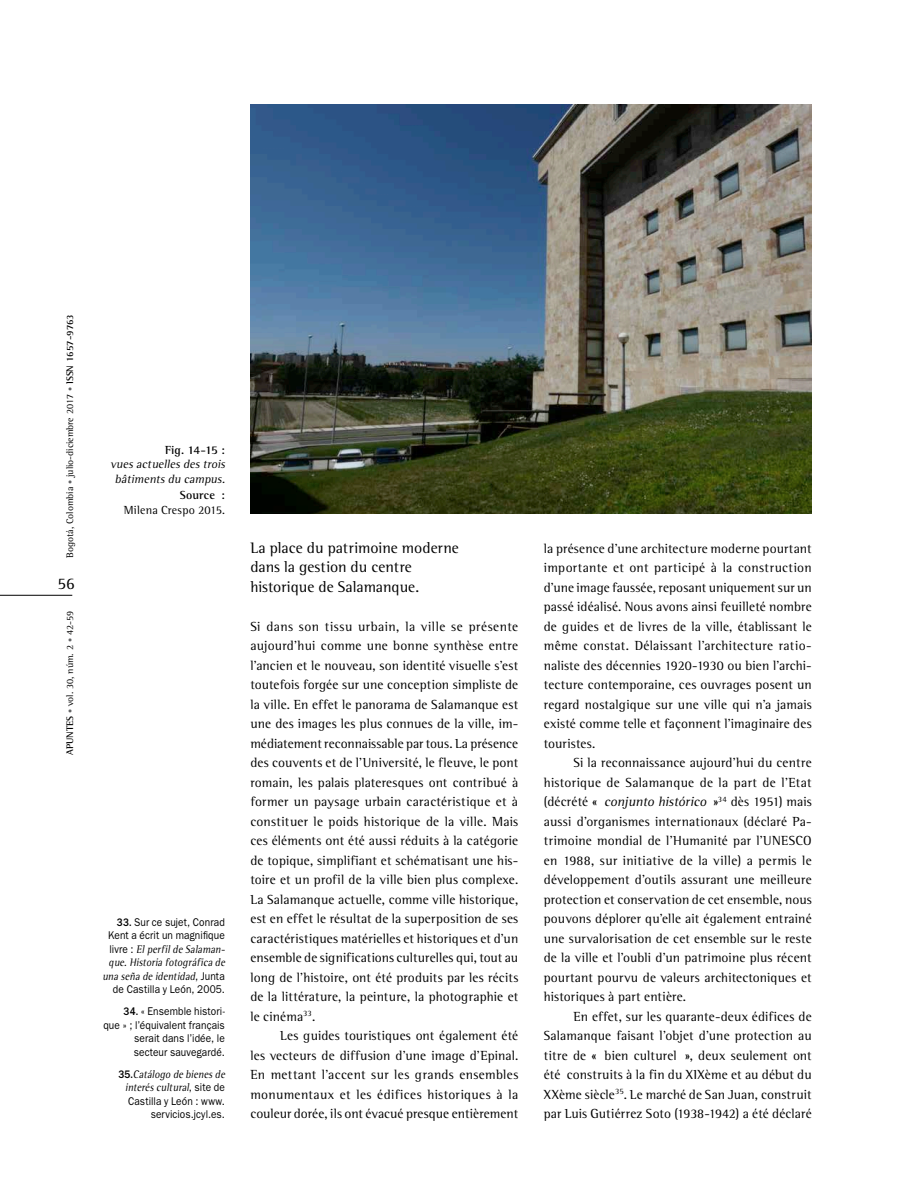
<style>
.page{position:relative;width:918px;height:1188px;background:#fff}
.page>*{position:absolute;margin:0;border:0;box-sizing:border-box;transform-origin:0 0}
.t1{font:16.5px "Agfa Rotis Semi Serif";color:#000}
.Subtitulo{font:15.75px/19.5px "Agfa Rotis Semi Serif";color:#000}
.Body_Text{font:13.5px/19.5px "Agfa Rotis Semi Serif";letter-spacing:.01em;color:#000;text-align:justify}
.Body_Inicio{font:13.5px/19.5px "Agfa Rotis Semi Serif";letter-spacing:.01em;color:#000;text-align:justify}
.Pie_de_Foto_Texto{font:italic 12px/14.4px "Agfa Rotis Semi Serif";color:#000;text-align:center}
.Pie_de_Foto_Subtítul{font:700 12px "Agfa Rotis Semi Serif";letter-spacing:.005em;color:#000}
.Pie_de_Foto_Texto_Fu{font:12px "Agfa Rotis Semi Serif";letter-spacing:.015em;color:#000}
.Pie_de_Página{font:11.25px/13.5px "ITC Franklin Gothic Std";letter-spacing:.01em;color:#000;text-align:right;scale:.9 1}
.t2{font:9.75px "Agfa Rotis Semi Serif";color:#000}
.s1{font-size:8.25px;color:#636466}
.s2{font-weight:700}
.s3{font-weight:500}
.s4{font-family:"Agfa Rotis Semi Serif";font-style:italic}
.s5{font-style:italic}
</style>
<div class="page">
<hr style="left:0;top:595px;width:72px;height:1px;background:#000">
<img style="left:250px;top:104px;width:562px;height:410px">
<p class="t2" style="left:64px;top:558px;width:245px;rotate:-90deg">Bogotá, Colombia <span class="s1">•</span> julio-diciembre 2017 <span class="s1">•</span> <span class="s2">ISSN 1657-9763</span></p>
<p class="t1" style="left:58px;top:574px;width:19px">56</p>
<p class="t2" style="left:64px;top:755px;width:145px;rotate:-90deg"><span class="s2">APUNTES</span> <span class="s1">•</span> vol. 30, núm. 2 <span class="s1">•</span> 42-59</p>
<p class="Pie_de_Foto_Subtítul" style="left:165px;top:443px;width:61px">Fig. 14-15 :</p>
<p class="Pie_de_Foto_Texto" style="left:110px;top:457px;width:119px">vuesactuellesdestrois bâtimentsdu campus.</p>
<p class="Pie_de_Foto_Subtítul" style="left:180px;top:488px;width:47px">Source :</p>
<p class="Pie_de_Foto_Texto_Fu" style="left:124px;top:503px;width:102px">Milena Crespo 2015.</p>
<p class="Pie_de_Página" style="left:102px;top:915px;width:140px"><span class="s3">33.</span> Sur ce sujet, Conrad<br>Kent a écrit un magnifique<br>l i v r e : <span class="s4">Elperfilde Salaman&shy;que.Historia fotográfica de una seña de identidad</span>, J u n t a de Castilla y León, 2005.</p>
<p class="Pie_de_Página" style="left:103px;top:1005px;width:137px"><span class="s3">34.</span> « Ensemble histori-<br>que » ; l’équivalent français serait dans l’idée, le secteur sauvegardé.</p>
<p class="Pie_de_Página" style="left:118px;top:1067px;width:122px"><span class="s3">3 5 .</span> <span class="s4">Catálogo de bienesde interéscultural</span>, s i t e d e<br>Castilla y León : www. servicios.jcyl.es.</p>
<p class="Subtitulo" style="left:250px;top:538px;width:210px">La place du patrimoine moderne dans la gestion du centre historique de Salamanque.</p>
<p class="Body_Inicio" style="left:250px;top:616px;width:269px">Si dans son tissu urbain, la ville se présente aujourd’hui comme une bonne synthèse entre l’ancien et le nouveau, son identité visuelle s’est toutefois forgée sur une conception simpliste de la ville. En effet le panorama de Salamanque est une des images les plus connues de la ville, im&shy;médiatement reconnaissable par tous. La présence des couvents et de l’Université, le fleuve, le pont romain, les palais plateresques ont contribué à former un paysage urbain caractéristique et à constituer le poids historique de la ville. Mais ces éléments ont été aussi réduits à la catégorie de topique, simplifiant et schématisant une his&shy;toire et un profil de la ville bien plus complexe.<br>La Salamanque actuelle, comme ville historique, est en effet le résultat de la superposition de ses caractéristiques matérielles et historiques et d’un ensemble de significations culturelles qui, tout au long de l’histoire, ont été produits par les récits de la littérature, la peinture, la photographie et le cinéma<sup>33</sup>.</p>
<p class="Body_Text" style="left:250px;top:1026px;width:269px;text-indent:30px">Les guides touristiques ont également été les vecteurs de diffusion d’une image d’Epinal.<br>En mettant l’accent sur les grands ensembles monumentaux et les édifices historiques à la couleur dorée, ils ont évacué presque entièrement</p>
<p class="Body_Text" style="left:544px;top:538px;width:269px">la présence d’une architecture moderne pourtant importante et ont participé à la construction d’une image faussée, reposant uniquement sur un passé idéalisé. Nous avons ainsi feuilleté nombre de guides et de livres de la ville, établissant le même constat. Délaissant l’architecture ratio&shy;naliste des décennies 1920-1930 ou bien l’archi&shy;tecture contemporaine, ces ouvrages posent un regard nostalgique sur une ville qui n’a jamais existé comme telle et façonnent l’imaginaire des touristes.</p>
<p class="Body_Text" style="left:544px;top:753px;width:269px;text-indent:30px">Si la reconnaissance aujourd’hui du centre historique de Salamanque de la part de l’Etat (décrété « <span class="s5">conjunto histórico</span> »<sup>34</sup> dès 1951) mais aussi d’organismes internationaux (déclaré Pa&shy;trimoine mondial de l’Humanité par l’UNESCO en 1988, sur initiative de la ville) a permis le développement d’outils assurant une meilleure protection et conservation de cet ensemble, nous pouvons déplorer qu’elle ait également entrainé une survalorisation de cet ensemble sur le reste de la ville et l’oubli d’un patrimoine plus récent pourtant pourvu de valeurs architectoniques et historiques à part entière.</p>
<p class="Body_Text" style="left:544px;top:1006px;width:269px;text-indent:30px">En effet, sur les quarante-deux édifices de Salamanque faisant l’objet d’une protection au titre de « bien culturel », deux seulement ont été construits à la fin du XIXème et au début du XXème siècle<sup>35</sup>. Le marché de San Juan, construit par Luis Gutiérrez Soto (1938-1942) a été déclaré</p>
</div>
